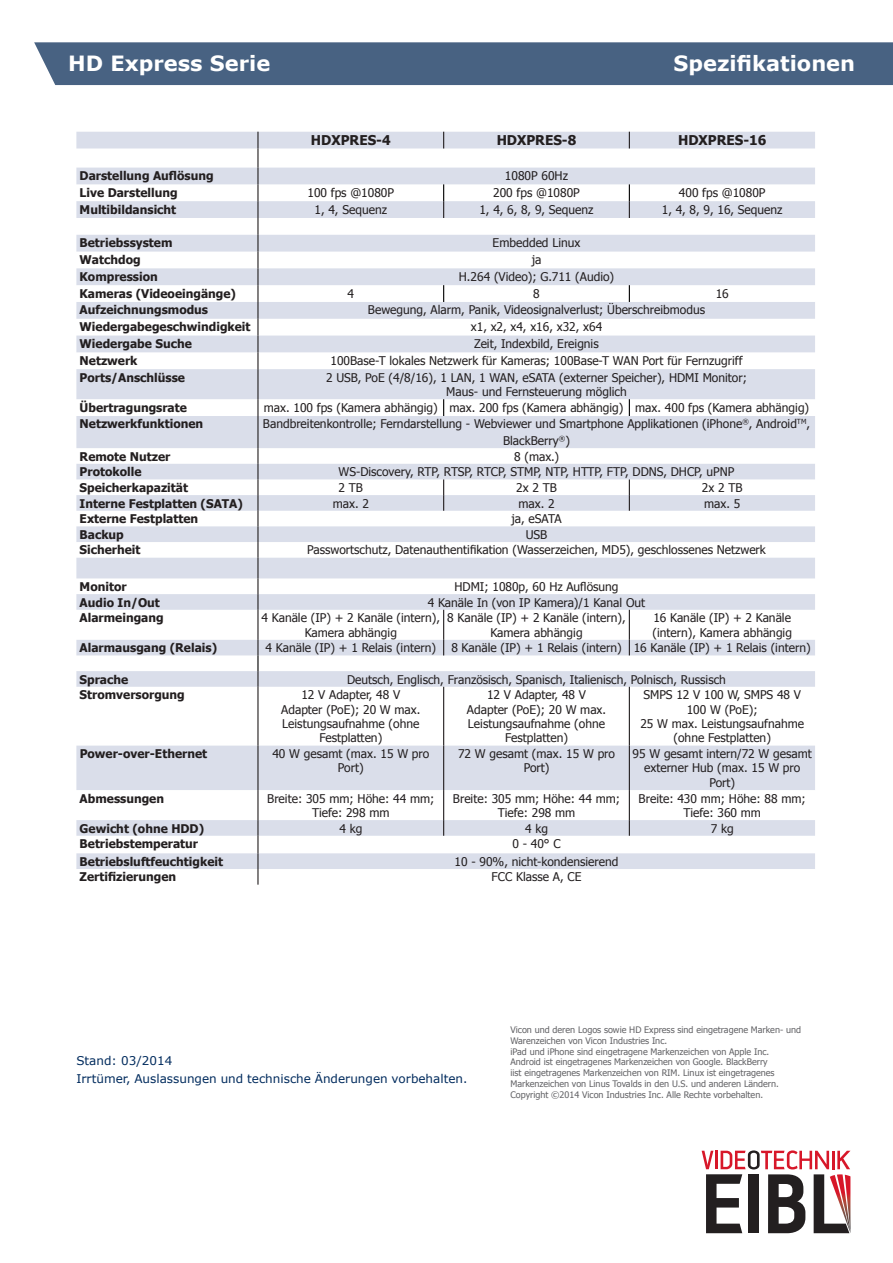
<style>
.page{position:relative;width:893px;height:1263px;background:#fff}
.page>*{position:absolute;margin:0;border:0;box-sizing:border-box;transform-origin:0 0}
.t1{font:700 21px "Verdana";color:#fff}
.t2{font:700 13.5px "Tahoma";color:#231f20}
.t3{font:12px/14.4px "Tahoma";color:#231f20;text-align:center}
.t4{font:700 12px "Tahoma";color:#231f20}
.t5{font:12px "Verdana";color:#002b5d}
.t6{font:9px/10.8px "Tahoma";color:#636366}
</style>
<div class="page">
<div style="left:34px;top:42px;width:859px;height:43px;background:#486282"></div>
<svg style="left:76px;top:132px;width:739px;height:737px"></svg>
<hr style="left:257px;top:148px;width:2px;height:20px;background:#231f20">
<svg style="left:257px;top:168px;width:2px;height:201px"></svg>
<hr style="left:257px;top:369px;width:2px;height:30px;background:#231f20">
<svg style="left:257px;top:399px;width:2px;height:17px"></svg>
<hr style="left:257px;top:416px;width:2px;height:32px;background:#231f20">
<svg style="left:443px;top:479px;width:1px;height:32px"></svg>
<svg style="left:257px;top:448px;width:2px;height:110px"></svg>
<hr style="left:257px;top:558px;width:2px;height:20px;background:#231f20">
<svg style="left:257px;top:578px;width:2px;height:32px"></svg>
<hr style="left:257px;top:610px;width:2px;height:30px;background:#231f20">
<hr style="left:443px;top:610px;width:1px;height:30px;background:#231f20">
<svg style="left:443px;top:640px;width:1px;height:15px"></svg>
<hr style="left:257px;top:687px;width:2px;height:59px;background:#231f20">
<hr style="left:443px;top:687px;width:1px;height:59px;background:#231f20">
<hr style="left:257px;top:746px;width:2px;height:44px;background:#231f20">
<hr style="left:443px;top:746px;width:1px;height:44px;background:#231f20">
<hr style="left:257px;top:790px;width:2px;height:30px;background:#231f20">
<hr style="left:443px;top:790px;width:1px;height:30px;background:#231f20">
<svg style="left:443px;top:820px;width:1px;height:16px"></svg>
<svg style="left:257px;top:820px;width:2px;height:65px"></svg>
<svg style="left:629px;top:479px;width:1px;height:32px"></svg>
<hr style="left:629px;top:610px;width:1px;height:30px;background:#231f20">
<svg style="left:629px;top:640px;width:1px;height:15px"></svg>
<hr style="left:629px;top:687px;width:1px;height:59px;background:#231f20">
<hr style="left:629px;top:746px;width:1px;height:44px;background:#231f20">
<hr style="left:629px;top:790px;width:1px;height:30px;background:#231f20">
<svg style="left:629px;top:820px;width:1px;height:16px"></svg>
<svg style="left:443px;top:285px;width:1px;height:17px"></svg>
<svg style="left:629px;top:285px;width:1px;height:17px"></svg>
<svg style="left:443px;top:184px;width:1px;height:34px"></svg>
<svg style="left:629px;top:184px;width:1px;height:34px"></svg>
<svg style="left:257px;top:640px;width:2px;height:47px"></svg>
<svg style="left:443px;top:399px;width:1px;height:17px"></svg>
<svg style="left:629px;top:399px;width:1px;height:17px"></svg>
<svg style="left:257px;top:132px;width:2px;height:16px"></svg>
<svg style="left:443px;top:132px;width:1px;height:16px"></svg>
<svg style="left:629px;top:132px;width:1px;height:16px"></svg>
<svg style="left:702px;top:1150px;width:148px;height:83px"></svg>
<h1 class="t1" style="left:68px;top:50px;width:204px">HD Express Serie</h1>
<h1 class="t1" style="left:673px;top:50px;width:183px">Spezifikationen</h1>
<p class="t2" style="left:311px;top:131px;width:81px">HDXPRES-4</p>
<p class="t2" style="left:497px;top:131px;width:81px">HDXPRES-8</p>
<p class="t2" style="left:678px;top:131px;width:90px">HDXPRES-16</p>
<p class="t4" style="left:80px;top:167px;width:136px">Darstellung Auflösung</p>
<p class="t3" style="left:505px;top:168px;width:65px">1080P 60Hz</p>
<p class="t4" style="left:80px;top:184px;width:99px">Live Darstellung</p>
<p class="t3" style="left:308px;top:185px;width:88px">100 fps @1080P</p>
<p class="t3" style="left:493px;top:185px;width:88px">200 fps @1080P</p>
<p class="t3" style="left:679px;top:185px;width:88px">400 fps @1080P</p>
<p class="t4" style="left:80px;top:201px;width:98px">Multibildansicht</p>
<p class="t3" style="left:315px;top:201px;width:74px">1, 4, Sequenz</p>
<p class="t3" style="left:479px;top:201px;width:116px">1, 4, 6, 8, 9, Sequenz</p>
<p class="t3" style="left:662px;top:201px;width:122px">1, 4, 8, 9, 16, Sequenz</p>
<p class="t4" style="left:80px;top:234px;width:94px">Betriebssystem</p>
<p class="t3" style="left:493px;top:235px;width:89px">Embedded Linux</p>
<p class="t4" style="left:80px;top:251px;width:62px">Watchdog</p>
<p class="t3" style="left:532px;top:252px;width:11px">ja</p>
<p class="t4" style="left:80px;top:268px;width:80px">Kompression</p>
<p class="t3" style="left:459px;top:269px;width:157px">H.264 (Video); G.711 (Audio)</p>
<p class="t4" style="left:80px;top:285px;width:158px">Kameras (Videoeingänge)</p>
<p class="t3" style="left:348px;top:285px;width:8px">4</p>
<p class="t3" style="left:533px;top:285px;width:8px">8</p>
<p class="t3" style="left:716px;top:285px;width:15px">16</p>
<p class="t4" style="left:80px;top:302px;width:130px">Aufzeichnungsmodus</p>
<p class="t3" style="left:368px;top:302px;width:339px">Bewegung, Alarm, Panik, Videosignalverlust; Überschreibmodus</p>
<p class="t4" style="left:80px;top:318px;width:172px">Wiedergabegeschwindigkeit</p>
<p class="t3" style="left:471px;top:319px;width:133px">x1, x2, x4, x16, x32, x64</p>
<p class="t4" style="left:80px;top:335px;width:114px">Wiedergabe Suche</p>
<p class="t3" style="left:474px;top:336px;width:126px">Zeit, Indexbild, Ereignis</p>
<p class="t4" style="left:80px;top:352px;width:59px">Netzwerk</p>
<p class="t3" style="left:330px;top:353px;width:413px">100Base-T lokales Netzwerk für Kameras; 100Base-T WAN Port für Fernzugriff</p>
<p class="t4" style="left:80px;top:369px;width:107px">Ports/Anschlüsse</p>
<p class="t3" style="left:326px;top:369px;width:422px">2 USB, PoE (4/8/16), 1 LAN, 1 WAN, eSATA (externer Speicher), HDMI Monitor;<br>Maus- und Fernsteuerung möglich</p>
<p class="t4" style="left:80px;top:399px;width:109px">Übertragungsrate</p>
<p class="t3" style="left:264px;top:399px;width:547px">max. 100 fps (Kamera abhängig) max. 200 fps (Kamera abhängig) max. 400 fps (Kamera abhängig)</p>
<p class="t4" style="left:80px;top:416px;width:125px">Netzwerkfunktionen</p>
<p class="t3" style="left:263px;top:415px;width:549px;line-height:16.5px">Bandbreitenkontrolle; Ferndarstellung - Webviewer und Smartphone Applikationen (iPhone<sup>®</sup>, Android<sup>TM</sup>,<br>BlackBerry<sup>®</sup>)</p>
<p class="t4" style="left:80px;top:448px;width:92px">Remote Nutzer</p>
<p class="t3" style="left:514px;top:448px;width:46px">8 (max.)</p>
<p class="t4" style="left:80px;top:463px;width:63px">Protokolle</p>
<p class="t3" style="left:339px;top:464px;width:397px">WS-Discovery, RTP, RTSP, RTCP, STMP, NTP, HTTP, FTP, DDNS, DHCP, uPNP</p>
<p class="t4" style="left:80px;top:479px;width:110px">Speicherkapazität</p>
<p class="t3" style="left:339px;top:480px;width:26px">2 TB</p>
<p class="t3" style="left:516px;top:480px;width:42px">2x 2 TB</p>
<p class="t3" style="left:702px;top:480px;width:42px">2x 2 TB</p>
<p class="t4" style="left:80px;top:495px;width:165px">Interne Festplatten (SATA)</p>
<p class="t3" style="left:333px;top:495px;width:38px">max. 2</p>
<p class="t3" style="left:518px;top:495px;width:38px">max. 2</p>
<p class="t3" style="left:704px;top:495px;width:38px">max. 5</p>
<p class="t4" style="left:80px;top:510px;width:120px">Externe Festplatten</p>
<p class="t3" style="left:511px;top:511px;width:52px">ja, eSATA</p>
<p class="t4" style="left:80px;top:526px;width:46px">Backup</p>
<p class="t3" style="left:526px;top:527px;width:23px">USB</p>
<p class="t4" style="left:80px;top:542px;width:62px">Sicherheit</p>
<p class="t3" style="left:307px;top:542px;width:460px">Passwortschutz, Datenauthentifikation (Wasserzeichen, MD5), geschlossenes Netzwerk</p>
<p class="t4" style="left:80px;top:578px;width:49px">Monitor</p>
<p class="t3" style="left:454px;top:579px;width:166px">HDMI; 1080p, 60 Hz Auflösung</p>
<p class="t4" style="left:80px;top:594px;width:82px">Audio In/Out</p>
<p class="t3" style="left:428px;top:594px;width:219px">4 Kanäle In (von IP Kamera)/1 Kanal Out</p>
<p class="t4" style="left:80px;top:609px;width:86px">Alarmeingang</p>
<p class="t3" style="left:262px;top:610px;width:180px">4 Kanäle (IP) + 2 Kanäle (intern),<br>Kamera abhängig</p>
<p class="t3" style="left:447px;top:610px;width:180px">8 Kanäle (IP) + 2 Kanäle (intern),<br>Kamera abhängig</p>
<p class="t3" style="left:652px;top:610px;width:141px;text-align:left">16 Kanäle (IP) + 2 Kanäle (intern), Kamera abhängig</p>
<p class="t4" style="left:80px;top:639px;width:139px">Alarmausgang (Relais)</p>
<p class="t3" style="left:266px;top:640px;width:172px">4 Kanäle (IP) + 1 Relais (intern)</p>
<p class="t3" style="left:451px;top:640px;width:361px">8 Kanäle (IP) + 1 Relais (intern) 16 Kanäle (IP) + 1 Relais (intern)</p>
<p class="t4" style="left:80px;top:671px;width:50px">Sprache</p>
<p class="t3" style="left:347px;top:671px;width:380px">Deutsch, Englisch, Französisch, Spanisch, Italienisch, Polnisch, Russisch</p>
<p class="t4" style="left:80px;top:686px;width:107px">Stromversorgung</p>
<p class="t3" style="left:281px;top:687px;width:141px">12 V Adapter, 48 V<br>Adapter (PoE); 20 W max.<br>Leistungsaufnahme (ohne<br>Festplatten)</p>
<p class="t3" style="left:467px;top:687px;width:141px">12 V Adapter, 48 V<br>Adapter (PoE); 20 W max.<br>Leistungsaufnahme (ohne<br>Festplatten)</p>
<p class="t3" style="left:640px;top:687px;width:165px">SMPS 12 V 100 W, SMPS 48 V<br>100 W (PoE);<br>25 W max. Leistungsaufnahme (ohne Festplatten)</p>
<p class="t4" style="left:80px;top:745px;width:129px">Power-over-Ethernet</p>
<p class="t3" style="left:272px;top:746px;width:158px">40 W gesamt (max. 15 W pro<br>Port)</p>
<p class="t3" style="left:458px;top:746px;width:158px">72 W gesamt (max. 15 W pro<br>Port)</p>
<p class="t3" style="left:633px;top:746px;width:181px">95 W gesamt intern/72 W gesamt externer Hub (max. 15 W pro<br>Port)</p>
<p class="t4" style="left:80px;top:790px;width:86px">Abmessungen</p>
<p class="t3" style="left:267px;top:790px;width:169px">Breite: 305 mm; Höhe: 44 mm;<br>Tiefe: 298 mm</p>
<p class="t3" style="left:453px;top:790px;width:169px">Breite: 305 mm; Höhe: 44 mm;<br>Tiefe: 298 mm</p>
<p class="t3" style="left:639px;top:790px;width:169px">Breite: 430 mm; Höhe: 88 mm;<br>Tiefe: 360 mm</p>
<p class="t4" style="left:80px;top:820px;width:126px">Gewicht (ohne HDD)</p>
<p class="t3" style="left:339px;top:820px;width:24px">4 kg</p>
<p class="t3" style="left:525px;top:820px;width:24px">4 kg</p>
<p class="t3" style="left:711px;top:820px;width:24px">7 kg</p>
<p class="t4" style="left:80px;top:835px;width:120px">Betriebstemperatur</p>
<p class="t3" style="left:512px;top:836px;width:50px">0 - 40° C</p>
<p class="t4" style="left:80px;top:853px;width:145px">Betriebsluftfeuchtigkeit</p>
<p class="t3" style="left:455px;top:854px;width:165px">10 - 90%, nicht-kondensierend</p>
<p class="t4" style="left:80px;top:869px;width:98px">Zertifizierungen</p>
<p class="t3" style="left:492px;top:869px;width:91px">FCC Klasse A, CE</p>
<p class="t5" style="left:76px;top:1053px;width:98px">Stand: 03/2014</p>
<p class="t5" style="left:76px;top:1071px;width:393px">Irrtümer, Auslassungen und technische Änderungen vorbehalten.</p>
<p class="t6" style="left:510px;top:1024px;width:292px">Vicon und deren Logos sowie HD Express sind eingetragene Marken- und Warenzeichen von Vicon Industries Inc.<br>iPad und iPhone sind eingetragene Markenzeichen von Apple Inc.<br>Android ist eingetragenes Markenzeichen von Google. BlackBerry<br>iist eingetragenes Markenzeichen von RIM. Linux ist eingetragenes Markenzeichen von Linus Tovalds in den U.S. und anderen Ländern.<br>Copyright ©2014 Vicon Industries Inc. Alle Rechte vorbehalten.</p>
</div>
